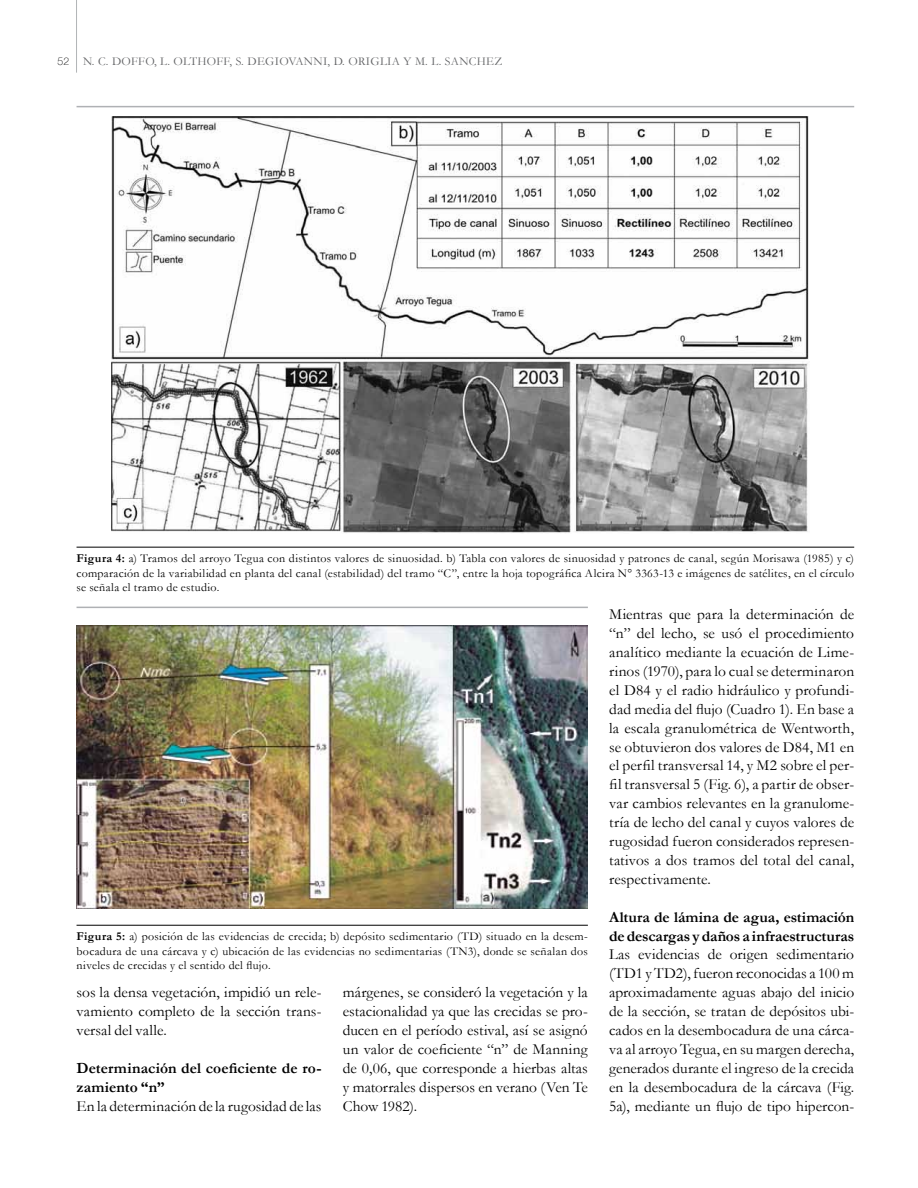
<style>
.page{position:relative;width:918px;height:1188px;background:#fff}
.page>*{position:absolute;margin:0;border:0;box-sizing:border-box;transform-origin:0 0}
.t1{font:15.45px/18.9px "Garamond";color:#000;text-align:justify}
.t2{font:700 15.45px/18.9px "Garamond";letter-spacing:.005em;color:#000}
.t3{font:12px/14.4px "Garamond";letter-spacing:.025em;color:#000;text-align:justify}
.t4{font:12px "Garamond";letter-spacing:.025em;color:#636466}
.s1{font-family:"Helvetica Neue";font-weight:100;font-size:10.5px;color:#000}
.s2{font-weight:700}
</style>
<div class="page">
<hr style="left:76px;top:0;width:1px;height:73px;background:#b1b4b6">
<img style="left:111px;top:117px;width:698px;height:416px">
<hr style="left:77px;top:547px;width:777px;height:1px;background:#000">
<hr style="left:77px;top:106px;width:777px;height:1px;background:#afb1b4">
<hr style="left:77px;top:925px;width:511px;height:1px;background:#000">
<hr style="left:77px;top:607px;width:511px;height:1px;background:#afb1b4">
<img style="left:77px;top:625px;width:511px;height:283px">
<p class="t4" style="left:58px;top:53px;width:446px"><span class="s1">52</span> N. C. Doffo, L. Olthoff, S. Degiovanni, D. Origlia y M. L. Sanchez</p>
<p class="t3" style="left:77px;top:551px;width:779px"><span class="s2">Figura 4:</span> a) Tramos del arroyo Tegua con distintos valores de sinuosidad. b) Tabla con valores de sinuosidad y patrones de canal, según Morisawa (1985) y c) comparación de la variabilidad en planta del canal (estabilidad) del tramo “C”, entre la hoja topográfica Alcira N° 3363-13 e imágenes de satélites, en el círculo se señala el tramo de estudio.</p>
<p class="t3" style="left:77px;top:929px;width:513px"><span class="s2">Figura 5:</span> a) posición de las evidencias de crecida; b) depósito sedimentario (TD) situado en la desem&shy;bocadura de una cárcava y c) ubicación de las evidencias no sedimentarias (TN3), donde se señalan dos niveles de crecidas y el sentido del flujo.</p>
<p class="t1" style="left:77px;top:983px;width:247px">sos la densa vegetación, impidió un rele&shy;vamiento completo de la sección trans&shy;versal del valle.</p>
<p class="t2" style="left:77px;top:1059px;width:247px">Determinación del coeficiente de ro&shy;zamiento “n”</p>
<p class="t1" style="left:77px;top:1096px;width:247px">En la determinación de la rugosidad de las</p>
<p class="t1" style="left:343px;top:983px;width:247px">márgenes, se consideró la vegetación y la estacionalidad ya que las crecidas se pro&shy;ducen en el período estival, así se asignó un valor de coeficiente “n” de Manning de 0,06, que corresponde a hierbas altas y matorrales dispersos en verano (Ven Te Chow 1982).</p>
<p class="t1" style="left:609px;top:605px;width:247px">Mientras que para la determinación de “n” del lecho, se usó el procedimiento analítico mediante la ecuación de Lime&shy;rinos (1970), para lo cual se determinaron el D84 y el radio hidráulico y profundi&shy;dad media del flujo (Cuadro 1). En base a la escala granulométrica de Wentworth, se obtuvieron dos valores de D84, M1 en el perfil transversal 14, y M2 sobre el per&shy;fil transversal 5 (Fig. 6), a partir de obser&shy;var cambios relevantes en la granulome&shy;tría de lecho del canal y cuyos valores de rugosidad fueron considerados represen&shy;tativos a dos tramos del total del canal, respectivamente.</p>
<p class="t2" style="left:609px;top:907px;width:247px">Altura de lámina de agua, estimación de descargas y daños a infraestructuras</p>
<p class="t1" style="left:609px;top:945px;width:247px">Las evidencias de origen sedimentario (TD1 y TD2), fueron reconocidas a 100 m aproximadamente aguas abajo del inicio de la sección, se tratan de depósitos ubi&shy;cados en la desembocadura de una cárca&shy;va al arroyo Tegua, en su margen derecha, generados durante el ingreso de la crecida en la desembocadura de la cárcava (Fig.<br>5a), mediante un flujo de tipo hipercon-</p>
</div>
